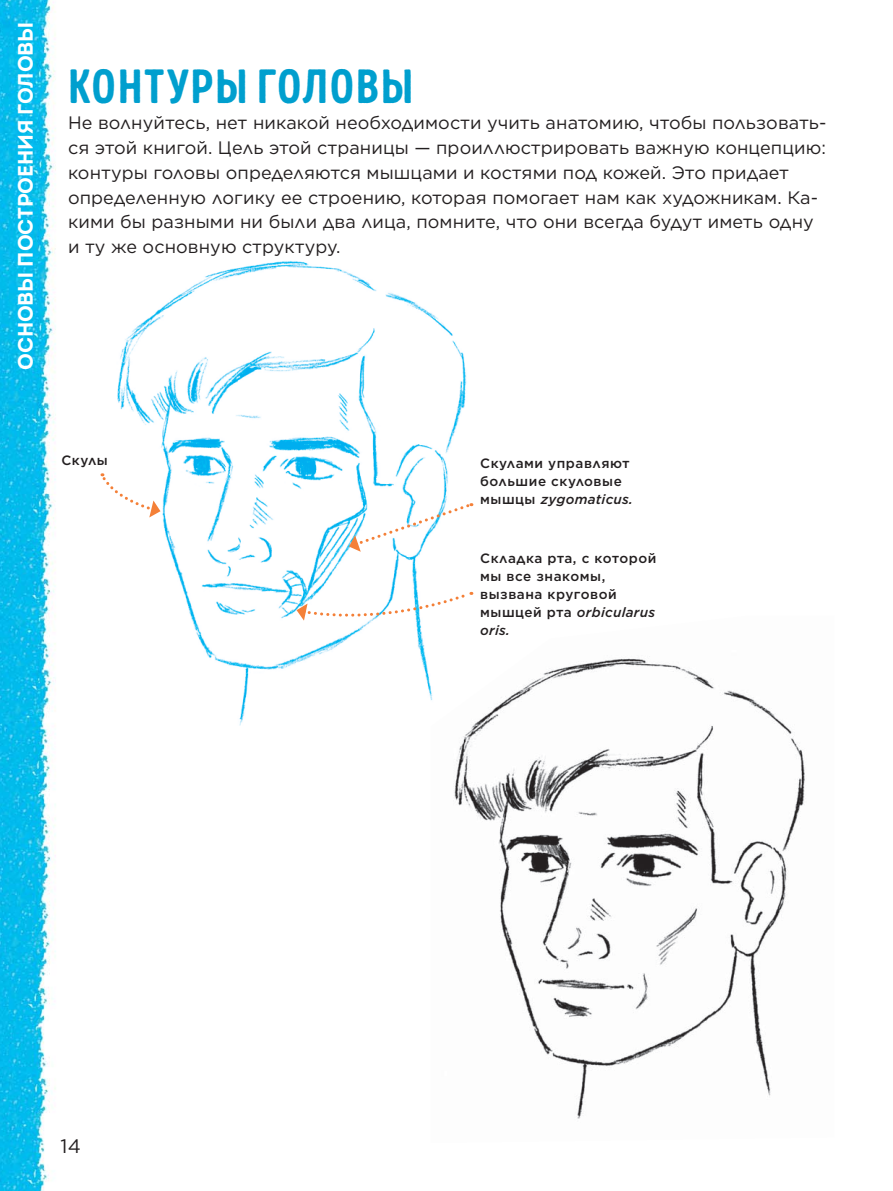
<style>
.page{position:relative;width:893px;height:1191px;background:#fff}
.page>*{position:absolute;margin:0;border:0;box-sizing:border-box;transform-origin:0 0}
.t1{font:48px "Intro Head H Base";letter-spacing:.04em;color:#009fce}
.t2{font:700 21px "Intro";letter-spacing:-.005em;color:#fff}
.t3{font:19.5px "Gotham";color:#231f20}
.t4{font:18px/24.8px "Gotham";letter-spacing:.005em;color:#231f20}
.t5{font:500 13.5px/18px "Gotham";letter-spacing:.04em;color:#231f20}
.s1{font-style:italic}
</style>
<div class="page">
<img style="left:117px;top:261px;width:357px;height:465px">
<img style="left:431px;top:615px;width:374px;height:504px">
<svg style="left:100px;top:473px;width:60px;height:44px"></svg>
<svg style="left:297px;top:590px;width:175px;height:31px"></svg>
<svg style="left:349px;top:502px;width:123px;height:50px"></svg>
<img style="left:0;top:0;width:56px;height:1191px">
<p class="t2" style="left:12px;top:370px;width:350px;rotate:-90deg">ОСНОВЫ ПОСТРОЕНИЯ ГОЛОВЫ</p>
<h1 class="t1" style="left:68px;top:58px;width:347px">КОНТУРЫ ГОЛОВЫ</h1>
<p class="t4" style="left:68px;top:112px;width:760px">Не волнуйтесь, нет никакой необходимости учить анатомию, чтобы пользовать&shy;ся этой книгой. Цель этой страницы — проиллюстрировать важную концепцию: контуры головы определяются мышцами и костями под кожей. Это придает определенную логику ее строению, которая помогает нам как художникам. Ка&shy;кими бы разными ни были два лица, помните, что они всегда будут иметь одну и ту же основную структуру.</p>
<p class="t5" style="left:61px;top:451px;width:48px">Скулы</p>
<p class="t5" style="left:480px;top:455px;width:154px">Скулами управляют большие скуловые мышцы <span class="s1">zygomaticus.</span></p>
<p class="t5" style="left:480px;top:549px;width:178px">Складка рта, с которой мы все знакомы, вызвана круговой мышцей рта <span class="s1">orbicularus oris.</span></p>
<p class="t3" style="left:61px;top:1139px;width:22px">14</p>
</div>
